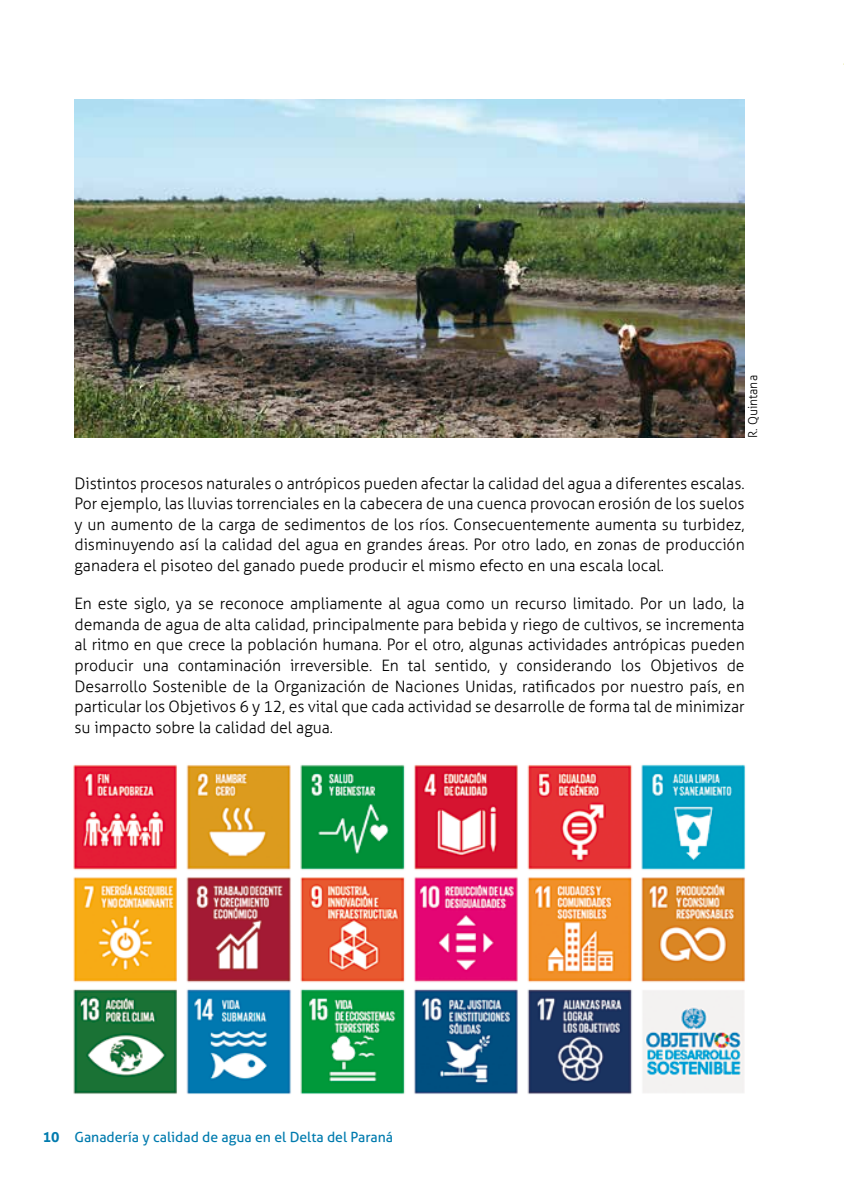
<style>
.page{position:relative;width:844px;height:1191px;background:#fff}
.page>*{position:absolute;margin:0;border:0;box-sizing:border-box;transform-origin:0 0}
.t1{font:300 15.75px/20.7px "Aller";color:#000;text-align:justify}
.t2{font:14px "Aller";color:#007bae}
.t3{font:300 12.25px "Aller";color:#000}
.s1{font-weight:700}
</style>
<div class="page">
<img style="left:74px;top:99px;width:670px;height:339px">
<img style="left:73px;top:764px;width:673px;height:330px">
<p class="t3" style="left:745px;top:438px;width:64px;rotate:-90deg">R. Quintana</p>
<p class="t1" style="left:74px;top:472px;width:671px">Distintos procesos naturales o antrópicos pueden afectar la calidad del agua a diferentes escalas.<br>Por ejemplo, las lluvias torrenciales en la cabecera de una cuenca provocan erosión de los suelos y un aumento de la carga de sedimentos de los ríos. Consecuentemente aumenta su turbidez, disminuyendo así la calidad del agua en grandes áreas. Por otro lado, en zonas de producción ganadera el pisoteo del ganado puede producir el mismo efecto en una escala local.</p>
<p class="t1" style="left:74px;top:593px;width:671px">En este siglo, ya se reconoce ampliamente al agua como un recurso limitado. Por un lado, la demanda de agua de alta calidad, principalmente para bebida y riego de cultivos, se incrementa al ritmo en que crece la población humana. Por el otro, algunas actividades antrópicas pueden producir una contaminación irreversible. En tal sentido, y considerando los Objetivos de Desarrollo Sostenible de la Organización de Naciones Unidas, ratificados por nuestro país, en particular los Objetivos 6 y 12, es vital que cada actividad se desarrolle de forma tal de minimizar su impacto sobre la calidad del agua.</p>
<p class="t2" style="left:43px;top:1128px;width:352px"><span class="s1">10</span> Ganadería y calidad de agua en el Delta del Paraná</p>
</div>
